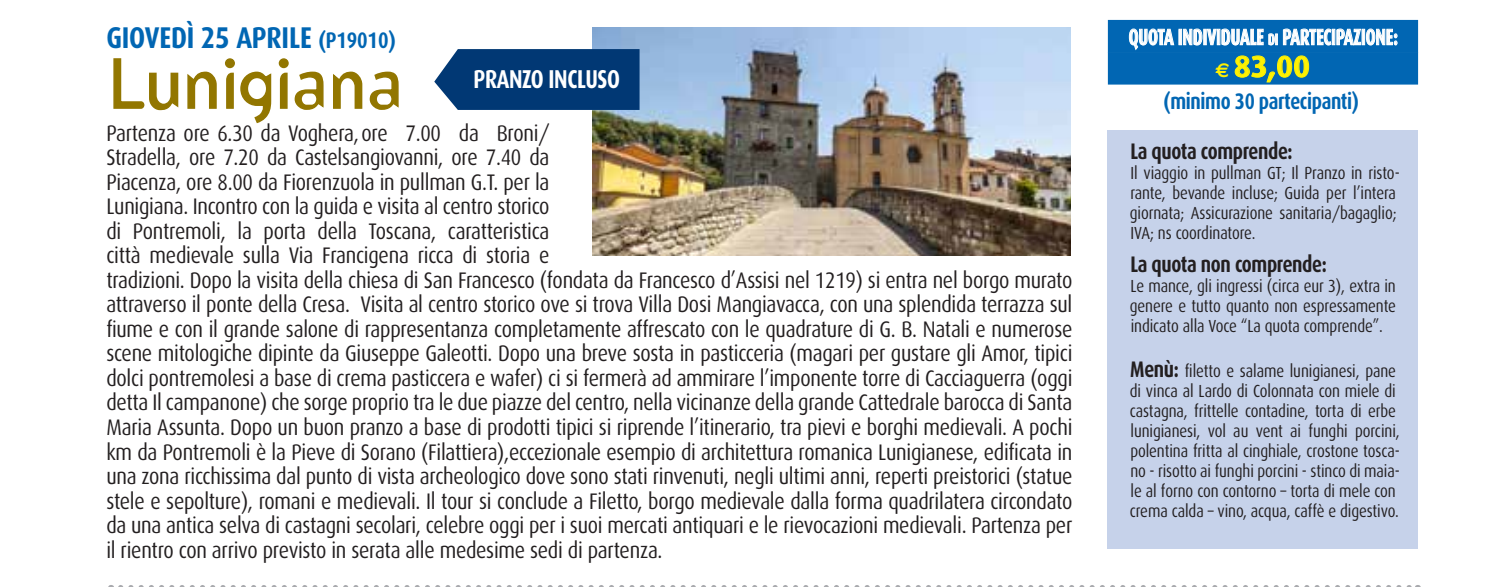
<style>
.page{position:relative;width:1489px;height:587px;background:#fff}
.page>*{position:absolute;margin:0;border:0;box-sizing:border-box;transform-origin:0 0}
.t1{font:300 70px "Blindfish";letter-spacing:-.03em;color:#927600}
.t2{font:700 30px "Dax";letter-spacing:-.01em;color:#0166b3;scale:.86 1}
.t3{font:700 30px "Dax";color:#fff101}
.t4{font:700 25.75px "Dax";letter-spacing:-.02em;color:#fff;scale:.8 1}
.t5{font:22.5px/24.5px "Dax";letter-spacing:-.015em;color:#231f20;scale:.88 1}
.t6{font:700 22.5px "Dax";letter-spacing:-.02em;color:#231f20;scale:.8 1}
.t7{font:700 22.5px "Dax";color:#fff;scale:.7 1}
.t8{font:700 22.5px "Dax";letter-spacing:-.02em;color:#0166b3;scale:.8 1}
.t9{font:17.5px/20px "Dax";letter-spacing:-.005em;color:#231f20;scale:.85 1}
.s1{font-size:22.5px}
.s2{font-size:15.75px}
.s3{font-family:"Euro Sans";font-size:20px}
.s4{font-weight:700;font-size:22.5px}
</style>
<div class="page">
<svg style="left:113px;top:58px;width:66px;height:53px"></svg>
<svg style="left:187px;top:71px;width:30px;height:38px"></svg>
<svg style="left:225px;top:58px;width:47px;height:66px"></svg>
<svg style="left:278px;top:58px;width:46px;height:52px"></svg>
<svg style="left:333px;top:71px;width:30px;height:38px"></svg>
<svg style="left:369px;top:71px;width:30px;height:39px"></svg>
<svg style="left:121px;top:585px;width:1297px;height:1px"></svg>
<div style="left:1107px;top:131px;width:310px;height:417px;background:#c6d2ea"></div>
<div style="left:1107px;top:20px;width:310px;height:32px;background:#0166b3"></div>
<div style="left:1107px;top:52px;width:310px;height:32px;background:#0166b3"></div>
<svg style="left:1128px;top:28px;width:46px;height:22px"></svg>
<svg style="left:1183px;top:28px;width:214px;height:17px"></svg>
<svg style="left:1234px;top:55px;width:74px;height:27px"></svg>
<img style="left:592px;top:27px;width:478px;height:228px">
<svg style="left:434px;top:49px;width:205px;height:61px;background:#10447c"></svg>
<h2 class="t2" style="left:106px;top:21px;width:338px">GIOVEDÌ 25 APRILE <span class="s1">(P19010)</span></h2>
<h1 class="t1" style="left:106px;top:41px;width:299px">Lunigiana</h1>
<p class="t5" style="left:106px;top:121px;width:1099px">Partenza ore 6.30 da Voghera, ore 7.00 da Broni/<br>Stradella, ore 7.20 da Castelsangiovanni, ore 7.40 da<br>Piacenza, ore 8.00 da Fiorenzuola in pullman G.T. per la<br>Lunigiana. Incontro con la guida e visita al centro storico<br>di Pontremoli, la porta della Toscana, caratteristica<br>città medievale sulla Via Francigena ricca di storia e<br>tradizioni. Dopo la visita della chiesa di San Francesco (fondata da Francesco d’Assisi nel 1219) si entra nel borgo murato attraverso il ponte della Cresa. Visita al centro storico ove si trova Villa Dosi Mangiavacca, con una splendida terrazza sul fiume e con il grande salone di rappresentanza completamente affrescato con le quadrature di G. B. Natali e numerose scene mitologiche dipinte da Giuseppe Galeotti. Dopo una breve sosta in pasticceria (magari per gustare gli Amor, tipici dolci pontremolesi a base di crema pasticcera e wafer) ci si fermerà ad ammirare l’imponente torre di Cacciaguerra (oggi detta Il campanone) che sorge proprio tra le due piazze del centro, nella vicinanze della grande Cattedrale barocca di Santa Maria Assunta. Dopo un buon pranzo a base di prodotti tipici si riprende l’itinerario, tra pievi e borghi medievali. A pochi km da Pontremoli è la Pieve di Sorano (Filattiera),eccezionale esempio di architettura romanica Lunigianese, edificata in una zona ricchissima dal punto di vista archeologico dove sono stati rinvenuti, negli ultimi anni, reperti preistorici (statue stele e sepolture), romani e medievali. Il tour si conclude a Filetto, borgo medievale dalla forma quadrilatera circondato da una antica selva di castagni secolari, celebre oggi per i suoi mercati antiquari e le rievocazioni medievali. Partenza per il rientro con arrivo previsto in serata alle medesime sedi di partenza.</p>
<p class="t4" style="left:473px;top:65px;width:184px">PRANZO INCLUSO</p>
<p class="t7" style="left:1128px;top:24px;width:386px">QUOTA INDIVIDUALE <span class="s2">di</span> PARTECIPAZIONE:</p>
<h2 class="t3" style="left:1215px;top:49px;width:96px"><span class="s3">e</span> 83,00</h2>
<p class="t8" style="left:1163px;top:88px;width:246px">(minimo 30 partecipanti)</p>
<p class="t6" style="left:1130px;top:138px;width:204px">La quota comprende:</p>
<p class="t9" style="left:1129px;top:163px;width:319px">Il viaggio in pullman GT; Il Pranzo in risto&shy;rante, bevande incluse; Guida per l’intera giornata; Assicurazione sanitaria/bagaglio; IVA; ns coordinatore.</p>
<p class="t6" style="left:1130px;top:251px;width:247px">La quota non comprende:</p>
<p class="t9" style="left:1129px;top:275px;width:315px;text-align:justify">Le mance, gli ingressi (circa eur 3), extra in genere e tutto quanto non espressamente indicato alla Voce “La quota comprende”.</p>
<p class="t9" style="left:1129px;top:360px;width:319px"><span class="s4">Menù:</span> filetto e salame lunigianesi, pane di vinca al Lardo di Colonnata con miele di castagna, frittelle contadine, torta di erbe lunigianesi, vol au vent ai funghi porcini, polentina fritta al cinghiale, crostone tosca&shy;no - risotto ai funghi porcini - stinco di maia&shy;le al forno con contorno – torta di mele con crema calda – vino, acqua, caffè e digestivo.</p>
</div>
